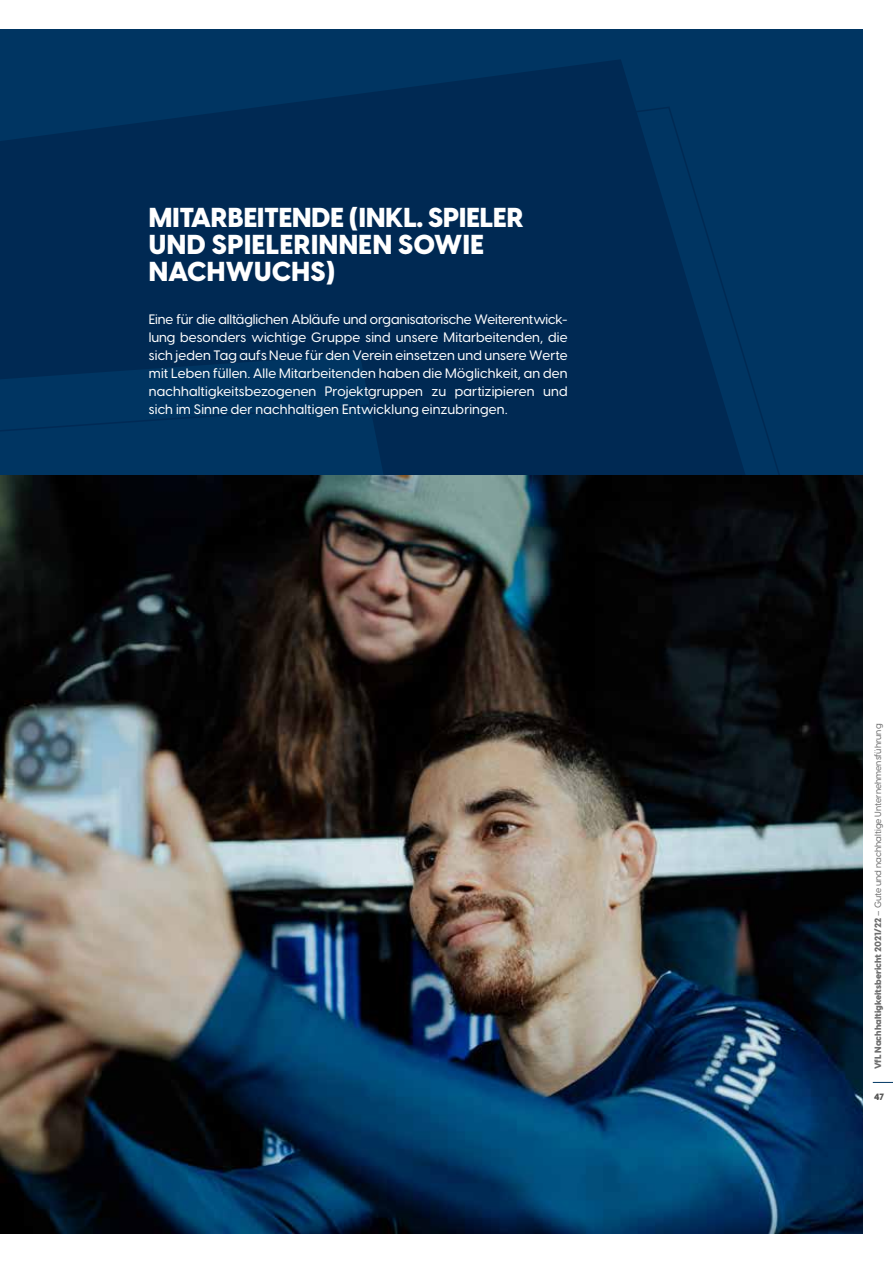
<style>
.page{position:relative;width:893px;height:1263px;background:#fff}
.page>*{position:absolute;margin:0;border:0;box-sizing:border-box;transform-origin:0 0}
.t1{font:800 27px/27px "Visby CF";letter-spacing:.005em;color:#fff}
.t2{font:500 13.5px/18px "Visby CF";letter-spacing:.01em;color:#fff;text-align:justify}
.t3{font:500 9px "Visby CF";color:#6e6e6e}
.t4{font:800 9px "Visby CF";color:#565655}
.s1{font-weight:800}
</style>
<div class="page">
<div style="left:0;top:30px;width:863px;height:1203px;background:#003562"></div>
<svg style="left:0;top:60px;width:780px;height:415px;fill:#002953"></svg>
<img style="left:0;top:475px;width:863px;height:758px">
<svg style="left:873px;top:1082px;width:20px;height:1px"></svg>
<h1 class="t1" style="left:149px;top:202px;width:376px">MITARBEITENDE (INKL. SPIELER<br>UND SPIELERINNEN SOWIE<br>NACHWUCHS)</h1>
<p class="t2" style="left:149px;top:309px;width:420px">Eine für die alltäglichen Abläufe und organisatorische Weiterentwick&shy;lung besonders wichtige Gruppe sind unsere Mitarbeitenden, die sich jeden Tag aufs Neue für den Verein einsetzen und unsere Werte mit Leben füllen. Alle Mitarbeitenden haben die Möglichkeit, an den nachhaltigkeitsbezogenen Projektgruppen zu partizipieren und sich im Sinne der nachhaltigen Entwicklung einzubringen.</p>
<p class="t3" style="left:871px;top:1069px;width:347px;rotate:-90deg"><span class="s1">VfL Nachhaltigkeitsbericht 2021/22</span> – Gute und nachhaltige Unternehmensführung</p>
<p class="t4" style="left:874px;top:1090px;width:12px">47</p>
</div>
